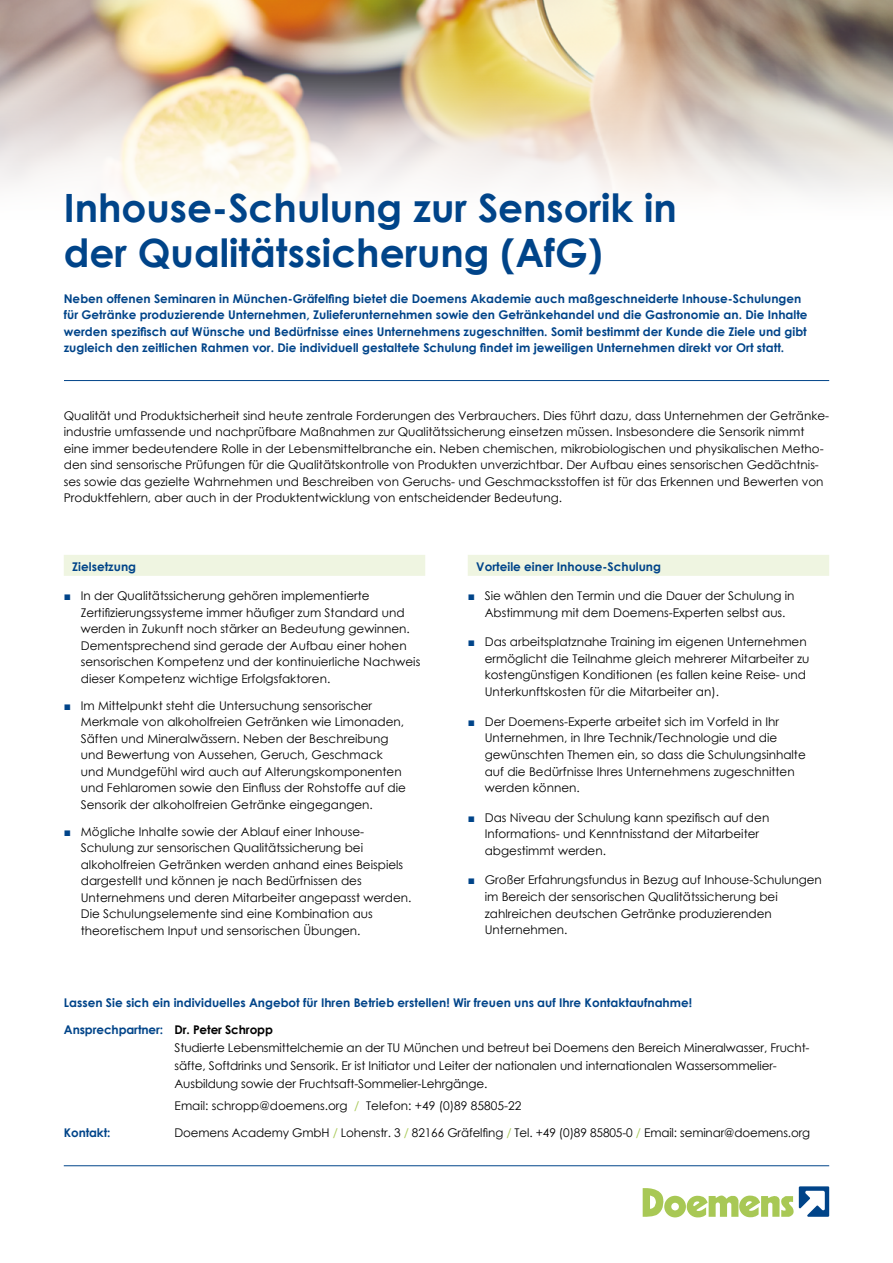
<style>
.page{position:relative;width:893px;height:1263px;background:#fff}
.page>*{position:absolute;margin:0;border:0;box-sizing:border-box;transform-origin:0 0}
.t1{font:700 39px/45px "Century Gothic";color:#004489}
.t2{font:12px/16.5px "Century Gothic";color:#000}
.t3{font:700 12px/16.5px "Century Gothic";color:#004489}
.s1{font-family:"Times New Roman";font-style:italic;color:#004489}
.s2{font-weight:700;color:#004489}
.s3{font-weight:700}
.s4{color:#a8c855}
</style>
<div class="page">
<img style="left:0;top:0;width:893px;height:198px">
<hr style="left:64px;top:380px;width:765px;height:1px;background:#004489">
<div style="left:64px;top:555px;width:361px;height:21px;background:#eff5e1"></div>
<div style="left:468px;top:555px;width:361px;height:21px;background:#eff5e1"></div>
<svg style="left:643px;top:1186px;width:186px;height:31px"></svg>
<hr style="left:64px;top:1165px;width:765px;height:1px;background:#004489">
<h1 class="t1" style="left:64px;top:183px;width:615px">Inhouse-Schulung zur Sensorik in der Qualitätssicherung (AfG)</h1>
<p class="t3" style="left:64px;top:290px;width:745px">Neben offenen Seminaren in München-Gräfelfing bietet die Doemens Akademie auch maßgeschneiderte Inhouse-Schulungen für Getränke produzierende Unternehmen, Zulieferunternehmen sowie den Getränkehandel und die Gastronomie an. Die Inhalte werden spezifisch auf Wünsche und Bedürfnisse eines Unternehmens zugeschnitten. Somit bestimmt der Kunde die Ziele und gibt zugleich den zeitlichen Rahmen vor. Die individuell gestaltete Schulung findet im jeweiligen Unternehmen direkt vor Ort statt.</p>
<p class="t2" style="left:64px;top:407px;width:767px">Qualität und Produktsicherheit sind heute zentrale Forderungen des Verbrauchers. Dies führt dazu, dass Unternehmen der Getränke&shy;industrie umfassende und nachprüfbare Maßnahmen zur Qualitätssicherung einsetzen müssen. Insbesondere die Sensorik nimmt eine immer bedeutendere Rolle in der Lebensmittelbranche ein. Neben chemischen, mikrobiologischen und physikalischen Metho&shy;den sind sensorische Prüfungen für die Qualitätskontrolle von Produkten unverzichtbar. Der Aufbau eines sensorischen Gedächtnis&shy;ses sowie das gezielte Wahrnehmen und Beschreiben von Geruchs- und Geschmacksstoffen ist für das Erkennen und Bewerten von Produktfehlern, aber auch in der Produktentwicklung von entscheidender Bedeutung.</p>
<p class="t3" style="left:72px;top:558px;width:65px">Zielsetzung</p>
<p class="t2" style="left:81px;top:587px;width:341px;text-indent:-17px"><span class="s1">■</span> In der Qualitätssicherung gehören implementierte Zertifizierungssysteme immer häufiger zum Standard und werden in Zukunft noch stärker an Bedeutung gewinnen.<br>Dementsprechend sind gerade der Aufbau einer hohen sensorischen Kompetenz und der kontinuierliche Nachweis dieser Kompetenz wichtige Erfolgsfaktoren.</p>
<p class="t2" style="left:81px;top:697px;width:327px;text-indent:-17px"><span class="s1">■</span> Im Mittelpunkt steht die Untersuchung sensorischer Merkmale von alkoholfreien Getränken wie Limonaden, Säften und Mineralwässern. Neben der Beschreibung und Bewertung von Aussehen, Geruch, Geschmack und Mundgefühl wird auch auf Alterungskomponenten und Fehlaromen sowie den Einfluss der Rohstoffe auf die Sensorik der alkoholfreien Getränke eingegangen.</p>
<p class="t2" style="left:81px;top:823px;width:332px;text-indent:-17px"><span class="s1">■</span> Mögliche Inhalte sowie der Ablauf einer Inhouse-Schulung zur sensorischen Qualitätssicherung bei alkoholfreien Getränken werden anhand eines Beispiels dargestellt und können je nach Bedürfnissen des Unternehmens und deren Mitarbeiter angepasst werden.<br>Die Schulungselemente sind eine Kombination aus theoretischem Input und sensorischen Übungen.</p>
<p class="t3" style="left:476px;top:558px;width:186px">Vorteile einer Inhouse-Schulung</p>
<p class="t2" style="left:485px;top:587px;width:311px;text-indent:-17px"><span class="s1">■</span> Sie wählen den Termin und die Dauer der Schulung in<br>Abstimmung mit dem Doemens-Experten selbst aus.</p>
<p class="t2" style="left:485px;top:633px;width:326px;text-indent:-17px"><span class="s1">■</span> Das arbeitsplatznahe Training im eigenen Unternehmen ermöglicht die Teilnahme gleich mehrerer Mitarbeiter zu kostengünstigen Konditionen (es fallen keine Reise- und Unterkunftskosten für die Mitarbeiter an).</p>
<p class="t2" style="left:485px;top:713px;width:323px;text-indent:-17px"><span class="s1">■</span> Der Doemens-Experte arbeitet sich im Vorfeld in Ihr Unternehmen, in Ihre Technik/Technologie und die gewünschten Themen ein, so dass die Schulungsinhalte auf die Bedürfnisse Ihres Unternehmens zugeschnitten werden können.</p>
<p class="t2" style="left:485px;top:809px;width:286px;text-indent:-17px"><span class="s1">■</span> Das Niveau der Schulung kann spezifisch auf den<br>Informations- und Kenntnisstand der Mitarbeiter abgestimmt werden.</p>
<p class="t2" style="left:485px;top:871px;width:339px;text-indent:-17px"><span class="s1">■</span> Großer Erfahrungsfundus in Bezug auf Inhouse-Schulungen im Bereich der sensorischen Qualitätssicherung bei zahlreichen deutschen Getränke produzierenden Unternehmen.</p>
<p class="t3" style="left:64px;top:994px;width:630px">Lassen Sie sich ein individuelles Angebot für Ihren Betrieb erstellen! Wir freuen uns auf Ihre Kontaktaufnahme!</p>
<p class="t2" style="left:175px;top:1020px;width:637px;line-height:18px;text-indent:-111px"><span class="s2">Ansprechpartner:</span> <span class="s3">Dr. Peter Schropp<br></span>Studierte Lebensmittelchemie an der TU München und betreut bei Doemens den Bereich Mineralwasser, Frucht&shy;säfte, Softdrinks und Sensorik. Er ist Initiator und Leiter der nationalen und internationalen Wassersommelier-Ausbildung sowie der Fruchtsaft-Sommelier-Lehrgänge.</p>
<p class="t2" style="left:175px;top:1097px;width:348px">Email: schropp@doemens.org <span class="s4">/</span> Telefon: +49 (0)89 85805-22</p>
<p class="t3" style="left:64px;top:1123px;width:48px">Kontakt:</p>
<p class="t2" style="left:175px;top:1124px;width:637px">Doemens Academy GmbH <span class="s4">/</span> Lohenstr. 3 <span class="s4">/</span> 82166 Gräfelfing <span class="s4">/</span> Tel. +49 (0)89 85805-0 <span class="s4">/</span> Email: seminar@doemens.org</p>
</div>
